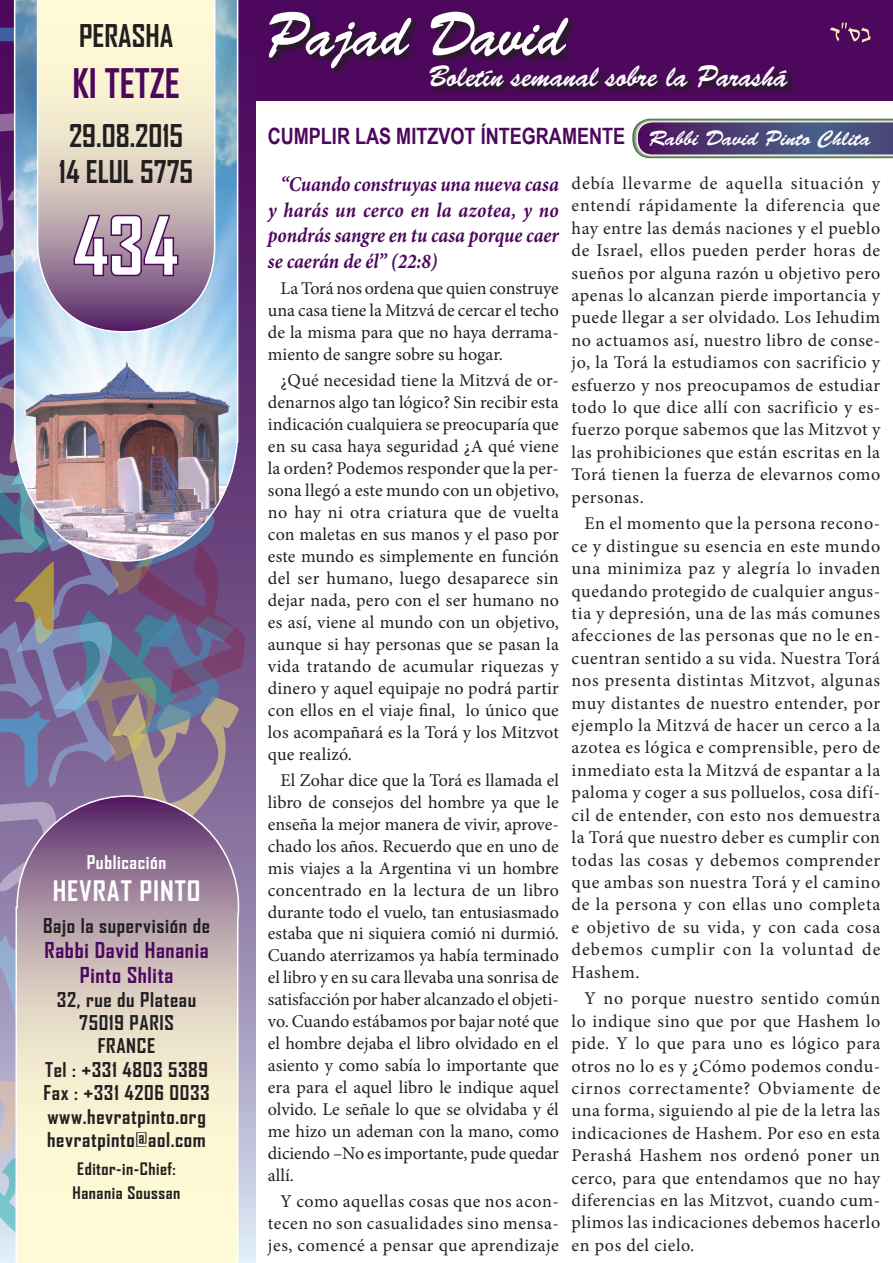
<style>
.page{position:relative;width:893px;height:1263px;background:#fff}
.page>*{position:absolute;margin:0;border:0;box-sizing:border-box;transform-origin:0 0}
.t1{font:700 76.5px "Agency FB";color:#fff}
.t2{font:61.5px "Brush Script Std";color:#fff;scale:.9 1}
.t3{font:700 39px "Agency FB";color:#4d075d}
.t4{font:30px "Brush Script Std";color:#fff;scale:.9 1}
.t5{font:700 30px/36px "Agency FB";color:#231f20;text-align:center}
.t6{font:700 27px "Agency FB";letter-spacing:.03em;color:#fff;scale:1.06 1}
.t7{font:700 22.5px "Arial Narrow";color:#4d075d}
.t8{font:italic 700 21px/25.5px "Minion Pro";color:#4d075d;text-align:justify;scale:.9 1}
.t9{font:700 21px/25.2px "Agency FB";letter-spacing:.03em;color:#4d075d;text-align:center;scale:1.06 1}
.t10{font:21px "Brush Script Std";color:#fff}
.t11{font:700 19.5px/23.4px "Agency FB";letter-spacing:.03em;color:#231f20;text-align:center;scale:1.06 1}
.t12{font:18px/22.4px "Minion Pro";letter-spacing:.025em;color:#231f20;text-align:justify}
.t13{font:700 18px "Agency FB";letter-spacing:.03em;color:#fff;scale:1.06 1}
.t14{font:700 16.5px/23.4px "Agency FB";letter-spacing:.03em;color:#231f20;scale:1.06 1}
</style>
<div class="page">
<div style="left:205px;top:0;width:688px;height:100px;background:#4d075d"></div>
<svg style="left:830px;top:23px;width:41px;height:20px"></svg>
<svg style="left:632px;top:119px;width:261px;height:39px;background:#5d597f"></svg>
<svg style="left:271px;top:13px;width:522px;height:80px"></svg>
<div style="left:38px;top:0;width:177px;height:17px;background:#fefad5"></div>
<img style="left:0;top:17px;width:253px;height:1246px">
<h3 class="t5" style="left:79px;top:17px;width:96px">PERASHA</h3>
<h3 class="t3" style="left:72px;top:59px;width:109px">KI TETZE</h3>
<h3 class="t5" style="left:59px;top:117px;width:136px">29.08.2015<br>14 ELUL 5775</h3>
<h1 class="t1" style="left:74px;top:198px;width:106px">434</h1>
<p class="t13" style="left:87px;top:850px;width:77px">Publicación</p>
<h3 class="t6" style="left:53px;top:874px;width:141px">HEVRAT PINTO</h3>
<p class="t11" style="left:43px;top:913px;width:159px">Bajo la supervisión de</p>
<p class="t9" style="left:45px;top:937px;width:156px">Rabbi David Hanania<br>Pinto Shlita</p>
<p class="t11" style="left:43px;top:987px;width:158px">32, rue du Plateau<br>75019 PARIS<br>FRANCE<br>Tel : +331 4803 5389<br>Fax : +331 4206 0033 www.hevratpinto.org hevratpinto@aol.com</p>
<p class="t14" style="left:73px;top:1157px;width:103px">Editor-in-Chief:<br>Hanania Soussan</p>
<h2 class="t2" style="left:266px;top:0;width:334px">Pajad David</h2>
<h3 class="t4" style="left:428px;top:60px;width:401px">Boletín semanal sobre la Parashá</h3>
<p class="t7" style="left:268px;top:119px;width:359px">CUMPLIR LAS MITZVOT ÍNTEGRAMENTE</p>
<p class="t10" style="left:649px;top:126px;width:223px">Rabbi David Pinto Chlita</p>
<p class="t8" style="left:268px;top:171px;width:325px;text-indent:13px">“Cuando construyas una nueva casa y harás un cerco en la azotea, y no pondrás sangre en tu casa porque caer se caerán de él” (22:8)</p>
<p class="t12" style="left:268px;top:277px;width:293px;line-height:21.9px;text-indent:13px">La Torá nos ordena que quien construye una casa tiene la Mitzvá de cercar el techo de la misma para que no haya derrama&shy;miento de sangre sobre su hogar.</p>
<p class="t12" style="left:268px;top:369px;width:293px;line-height:21.9px;text-indent:13px">¿Qué necesidad tiene la Mitzvá de or&shy;denarnos algo tan lógico? Sin recibir esta indicación cualquiera se preocuparía que en su casa haya seguridad ¿A qué viene la orden? Podemos responder que la per&shy;sona llegó a este mundo con un objetivo, no hay ni otra criatura que de vuelta con maletas en sus manos y el paso por este mundo es simplemente en función del ser humano, luego desaparece sin dejar nada, pero con el ser humano no es así, viene al mundo con un objetivo, aunque si hay personas que se pasan la vida tratando de acumular riquezas y dinero y aquel equipaje no podrá partir con ellos en el viaje final, lo único que los acompañará es la Torá y los Mitzvot que realizó.</p>
<p class="t12" style="left:268px;top:769px;width:293px;line-height:21.9px;text-indent:13px">El Zohar dice que la Torá es llamada el libro de consejos del hombre ya que le enseña la mejor manera de vivir, aprove&shy;chado los años. Recuerdo que en uno de mis viajes a la Argentina vi un hombre concentrado en la lectura de un libro durante todo el vuelo, tan entusiasmado estaba que ni siquiera comió ni durmió.<br>Cuando aterrizamos ya había terminado el libro y en su cara llevaba una sonrisa de satisfacción por haber alcanzado el objeti&shy;vo. Cuando estábamos por bajar noté que el hombre dejaba el libro olvidado en el asiento y como sabía lo importante que era para el aquel libro le indique aquel olvido. Le señale lo que se olvidaba y él me hizo un ademan con la mano, como diciendo –No es importante, pude quedar allí.</p>
<p class="t12" style="left:268px;top:1191px;width:293px;line-height:21.9px;text-indent:13px">Y como aquellas cosas que nos acon&shy;tecen no son casualidades sino mensa&shy;jes, comencé a pensar que aprendizaje</p>
<p class="t12" style="left:572px;top:172px;width:310px">debía llevarme de aquella situación y entendí rápidamente la diferencia que hay entre las demás naciones y el pueblo de Israel, ellos pueden perder horas de sueños por alguna razón u objetivo pero apenas lo alcanzan pierde importancia y puede llegar a ser olvidado. Los Iehudim no actuamos así, nuestro libro de conse&shy;jo, la Torá la estudiamos con sacrificio y esfuerzo y nos preocupamos de estudiar todo lo que dice allí con sacrificio y es&shy;fuerzo porque sabemos que las Mitzvot y las prohibiciones que están escritas en la Torá tienen la fuerza de elevarnos como personas.</p>
<p class="t12" style="left:572px;top:512px;width:310px;text-indent:13px">En el momento que la persona recono&shy;ce y distingue su esencia en este mundo una minimiza paz y alegría lo invaden quedando protegido de cualquier angus&shy;tia y depresión, una de las más comunes afecciones de las personas que no le en&shy;cuentran sentido a su vida. Nuestra Torá nos presenta distintas Mitzvot, algunas muy distantes de nuestro entender, por ejemplo la Mitzvá de hacer un cerco a la azotea es lógica e comprensible, pero de inmediato esta la Mitzvá de espantar a la paloma y coger a sus polluelos, cosa difí&shy;cil de entender, con esto nos demuestra la Torá que nuestro deber es cumplir con todas las cosas y debemos comprender que ambas son nuestra Torá y el camino de la persona y con ellas uno completa e objetivo de su vida, y con cada cosa debemos cumplir con la voluntad de Hashem.</p>
<p class="t12" style="left:572px;top:987px;width:310px;text-indent:13px">Y no porque nuestro sentido común lo indique sino que por que Hashem lo pide. Y lo que para uno es lógico para otros no lo es y ¿Cómo podemos condu&shy;cirnos correctamente? Obviamente de una forma, siguiendo al pie de la letra las indicaciones de Hashem. Por eso en esta Perashá Hashem nos ordenó poner un cerco, para que entendamos que no hay diferencias en las Mitzvot, cuando cum&shy;plimos las indicaciones debemos hacerlo en pos del cielo.</p>
</div>
